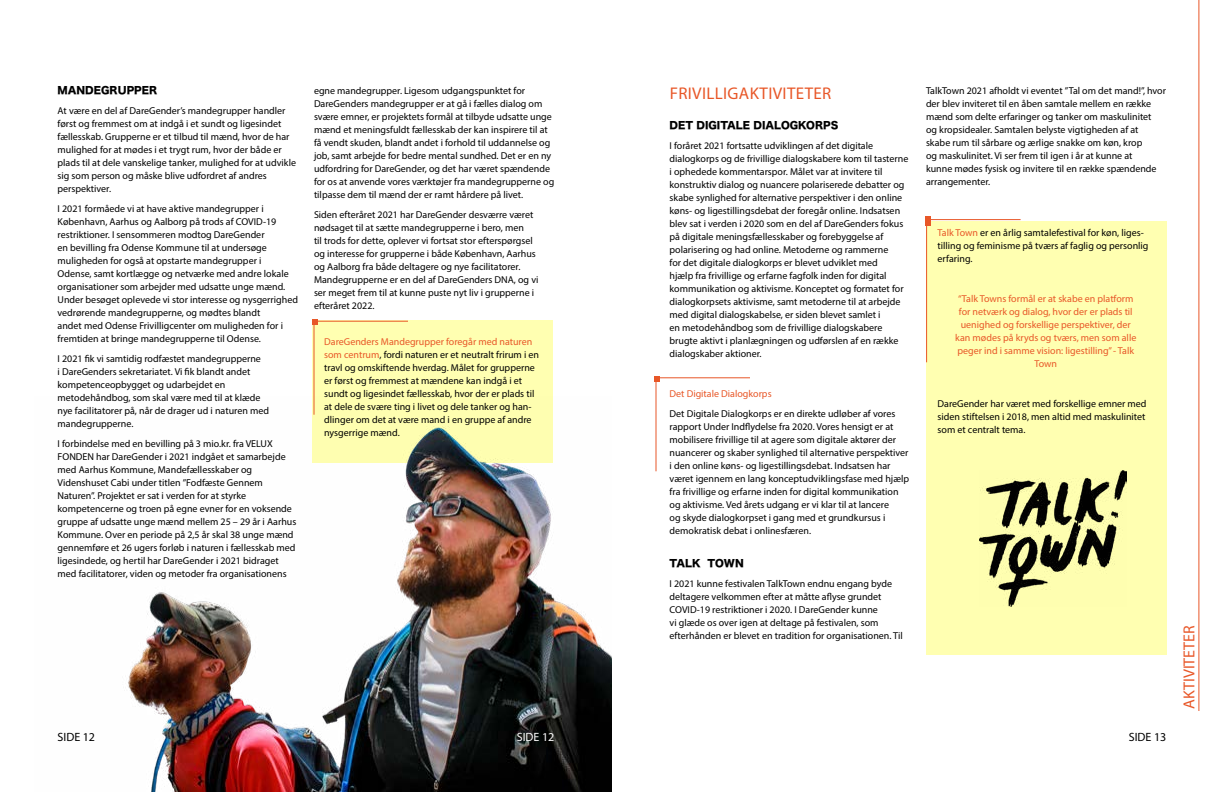
<style>
.page{position:relative;width:1224px;height:792px;background:#fff}
.page>*{position:absolute;margin:0;border:0;box-sizing:border-box;transform-origin:0 0}
.t1{font:17px "Myriad Pro";letter-spacing:.02em;color:#e85728}
.t2{font:16px "Myriad Pro";color:#e85728}
.t3{font:12px "Myriad Pro";color:#000}
.t4{font:12px "Myriad Pro";color:#fff}
.t5{font:10px/13px "Myriad Pro";color:#000}
.t6{font:10px/13px "Myriad Pro";color:#e85728;text-align:center}
.t7{font:10px "Hira Kaku Std W8";color:#000}
.s1{color:#e85728}
</style>
<div class="page">
<div style="left:312px;top:320px;width:240px;height:142px;background:#ffffb1"></div>
<img style="left:128px;top:396px;width:484px;height:396px">
<hr style="left:314px;top:321px;width:94px;height:1px;background:#e85728">
<hr style="left:314px;top:321px;width:1px;height:94px;background:#e85728">
<svg style="left:312px;top:319px;width:6px;height:6px"></svg>
<div style="left:927px;top:221px;width:240px;height:434px;background:#ffffb1"></div>
<hr style="left:927px;top:219px;width:94px;height:1px;background:#e85728">
<hr style="left:926px;top:219px;width:1px;height:143px;background:#e85728">
<div style="left:925px;top:216px;width:6px;height:10px;background:#e85728"></div>
<hr style="left:1198px;top:0;width:1px;height:711px;background:#e85728">
<img style="left:979px;top:470px;width:148px;height:137px">
<hr style="left:656px;top:377px;width:94px;height:1px;background:#e85728">
<hr style="left:656px;top:377px;width:1px;height:94px;background:#e85728">
<svg style="left:654px;top:376px;width:6px;height:6px"></svg>
<p class="t7" style="left:58px;top:85px;width:101px">MANDEGRUPPER</p>
<p class="t5" style="left:58px;top:104px;width:240px">At være en del af DareGender’s mandegrupper handler først og fremmest om at indgå i et sundt og ligesindet fællesskab. Grupperne er et tilbud til mænd, hvor de har mulighed for at mødes i et trygt rum, hvor der både er plads til at dele vanskelige tanker, mulighed for at udvikle sig som person og måske blive udfordret af andres perspektiver.</p>
<p class="t5" style="left:58px;top:202px;width:242px">I 2021 formåede vi at have aktive mandegrupper i København, Aarhus og Aalborg på trods af COVID-19 restriktioner. I sensommeren modtog DareGender<br>en bevilling fra Odense Kommune til at undersøge muligheden for også at opstarte mandegrupper i<br>Odense, samt kortlægge og netværke med andre lokale organisationer som arbejder med udsatte unge mænd.<br>Under besøget oplevede vi stor interesse og nysgerrighed vedrørende mandegrupperne, og mødtes blandt<br>andet med Odense Frivilligcenter om muligheden for i fremtiden at bringe mandegrupperne til Odense.</p>
<p class="t5" style="left:58px;top:352px;width:213px">I 2021 fik vi samtidig rodfæstet mandegrupperne<br>i DareGenders sekretariatet. Vi fik blandt andet kompetenceopbygget og udarbejdet en metodehåndbog, som skal være med til at klæde nye facilitatorer på, når de drager ud i naturen med mandegrupperne.</p>
<p class="t5" style="left:58px;top:437px;width:240px">I forbindelse med en bevilling på 3 mio.kr. fra VELUX FONDEN har DareGender i 2021 indgået et samarbejde med Aarhus Kommune, Mandefællesskaber og Videnshuset Cabi under titlen ”Fodfæste Gennem Naturen”. Projektet er sat i verden for at styrke kompetencerne og troen på egne evner for en voksende gruppe af udsatte unge mænd mellem 25 – 29 år i Aarhus Kommune. Over en periode på 2,5 år skal 38 unge mænd gennemføre et 26 ugers forløb i naturen i fællesskab med ligesindede, og hertil har DareGender i 2021 bidraget med facilitatorer, viden og metoder fra organisationens</p>
<p class="t5" style="left:314px;top:84px;width:242px">egne mandegrupper. Ligesom udgangspunktet for DareGenders mandegrupper er at gå i fælles dialog om svære emner, er projektets formål at tilbyde udsatte unge mænd et meningsfuldt fællesskab der kan inspirere til at få vendt skuden, blandt andet i forhold til uddannelse og job, samt arbejde for bedre mental sundhed. Det er en ny udfordring for DareGender, og det har været spændende for os at anvende vores værktøjer fra mandegrupperne og tilpasse dem til mænd der er ramt hårdere på livet.</p>
<p class="t5" style="left:314px;top:208px;width:226px">Siden efteråret 2021 har DareGender desværre været nødsaget til at sætte mandegrupperne i bero, men<br>til trods for dette, oplever vi fortsat stor efterspørgsel og interesse for grupperne i både København, Aarhus og Aalborg fra både deltagere og nye facilitatorer.<br>Mandegrupperne er en del af DareGenders DNA, og vi ser meget frem til at kunne puste nyt liv i grupperne i efteråret 2022.</p>
<p class="t5" style="left:324px;top:335px;width:216px"><span class="s1">DareGenders Mandegrupper foregår med naturen som centrum</span>, fordi naturen er et neutralt frirum i en travl og omskiftende hverdag. Målet for grupperne er først og fremmest at mændene kan indgå i et sundt og ligesindet fællesskab, hvor der er plads til at dele de svære ting i livet og dele tanker og han&shy;dlinger om det at være mand i en gruppe af andre nysgerrige mænd.</p>
<h1 class="t1" style="left:670px;top:83px;width:163px">FRIVILLIGAKTIVITETER</h1>
<p class="t7" style="left:670px;top:120px;width:170px">DET DIGITALE DIALOGKORPS</p>
<p class="t5" style="left:670px;top:139px;width:240px">I foråret 2021 fortsatte udviklingen af det digitale dialogkorps og de frivillige dialogskabere kom til tasterne i ophedede kommentarspor. Målet var at invitere til konstruktiv dialog og nuancere polariserede debatter og skabe synlighed for alternative perspektiver i den online køns- og ligestillingsdebat der foregår online. Indsatsen blev sat i verden i 2020 som en del af DareGenders fokus på digitale meningsfællesskaber og forebyggelse af polarisering og had online. Metoderne og rammerne<br>for det digitale dialogkorps er blevet udviklet med<br>hjælp fra frivillige og erfarne fagfolk inden for digital kommunikation og aktivisme. Konceptet og formatet for dialogkorpsets aktivisme, samt metoderne til at arbejde med digital dialogskabelse, er siden blevet samlet i<br>en metodehåndbog som de frivillige dialogskabere brugte aktivt i planlægningen og udførslen af en række dialogskaber aktioner.</p>
<p class="t6" style="left:670px;top:387px;width:104px">Det Digitale Dialogkorps</p>
<p class="t5" style="left:670px;top:407px;width:241px">Det Digitale Dialogkorps er en direkte udløber af vores rapport Under Indflydelse fra 2020. Vores hensigt er at mobilisere frivillige til at agere som digitale aktører der nuancerer og skaber synlighed til alternative perspektiver i den online køns- og ligestillingsdebat. Indsatsen har været igennem en lang konceptudviklingsfase med hjælp fra frivillige og erfarne inden for digital kommunikation og aktivisme. Ved årets udgang er vi klar til at lancere<br>og skyde dialogkorpset i gang med et grundkursus i demokratisk debat i onlinesfæren.</p>
<p class="t7" style="left:670px;top:558px;width:76px">TALK TOWN</p>
<p class="t5" style="left:670px;top:577px;width:235px">I 2021 kunne festivalen TalkTown endnu engang byde deltagere velkommen efter at måtte aflyse grundet COVID-19 restriktioner i 2020. I DareGender kunne<br>vi glæde os over igen at deltage på festivalen, som efterhånden er blevet en tradition for organisationen. Til</p>
<p class="t5" style="left:926px;top:84px;width:242px">TalkTown 2021 afholdt vi eventet ”Tal om det mand!”, hvor der blev inviteret til en åben samtale mellem en række mænd som delte erfaringer og tanker om maskulinitet<br>og kropsidealer. Samtalen belyste vigtigheden af at<br>skabe rum til sårbare og ærlige snakke om køn, krop<br>og maskulinitet. Vi ser frem til igen i år at kunne at<br>kunne mødes fysisk og invitere til en række spændende arrangementer.</p>
<p class="t5" style="left:938px;top:226px;width:212px"><span class="s1">Talk Town</span> er en årlig samtalefestival for køn, liges&shy;tilling og feminisme på tværs af faglig og personlig erfaring.</p>
<p class="t6" style="left:955px;top:292px;width:183px">“Talk Towns formål er at skabe en platform for netværk og dialog, hvor der er plads til uenighed og forskellige perspektiver, der kan mødes på kryds og tværs, men som alle peger ind i samme vision: ligestilling” - Talk Town</p>
<p class="t5" style="left:938px;top:397px;width:211px;text-align:justify">DareGender har været med forskellige emner med siden stiftelsen i 2018, men altid med maskulinitet som et centralt tema.</p>
<p class="t3" style="left:58px;top:730px;width:39px">SIDE 12</p>
<p class="t3" style="left:1129px;top:730px;width:39px">SIDE 13</p>
<p class="t4" style="left:517px;top:730px;width:39px">SIDE 12</p>
<h2 class="t2" style="left:1179px;top:709px;width:85px;rotate:-90deg">AKTIVITETER</h2>
</div>
